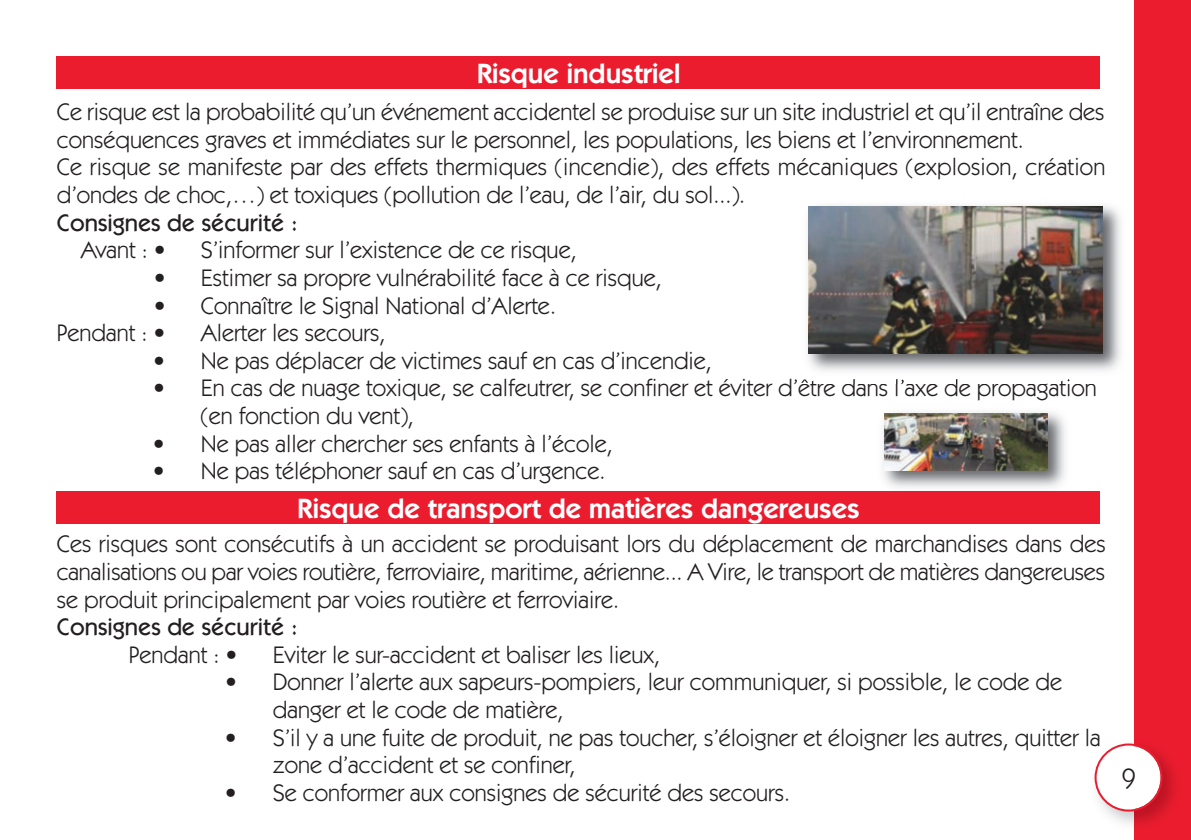
<style>
.page{position:relative;width:1191px;height:840px;background:#fff}
.page>*{position:absolute;margin:0;border:0;box-sizing:border-box;transform-origin:0 0}
.t1{font:600 28px "Itc Kabel";color:#fff}
.t2{font:28px "Itc Kabel";color:#231f20}
.t3{font:24px/27.6px "Itc Kabel";color:#231f20}
.t4{font:500 24px "Itc Kabel";color:#231f20}
</style>
<div class="page">
<div style="left:1134px;top:0;width:57px;height:839px;background:#ea1c2e"></div>
<div style="left:57px;top:57px;width:1043px;height:32px;background:#ea1c2e"></div>
<div style="left:57px;top:491px;width:1043px;height:32px;background:#ea1c2e"></div>
<img style="left:1106px;top:756px;width:69px;height:69px">
<svg style="left:1094px;top:743px;width:68px;height:68px"></svg>
<img style="left:801px;top:205px;width:320px;height:178px">
<img style="left:808px;top:206px;width:294px;height:147px">
<img style="left:883px;top:412px;width:183px;height:76px">
<img style="left:884px;top:413px;width:163px;height:57px">
<p class="t1" style="left:477px;top:63px;width:205px">Risque industriel</p>
<p class="t3" style="left:57px;top:100px;width:1050px">Ce risque est la probabilité qu’un événement accidentel se produise sur un site industriel et qu’il entraîne des conséquences graves et immédiates sur le personnel, les populations, les biens et l’environnement.<br>Ce risque se manifeste par des effets thermiques (incendie), des effets mécaniques (explosion, création d’ondes de choc,…) et toxiques (pollution de l’eau, de l’air, du sol...).</p>
<p class="t4" style="left:57px;top:214px;width:243px">Consignes de sécurité :</p>
<p class="t3" style="left:81px;top:238px;width:87px">Avant : •</p>
<p class="t3" style="left:201px;top:238px;width:377px">S’informer sur l’existence de ce risque,</p>
<p class="t3" style="left:154px;top:265px;width:509px">• Estimer sa propre vulnérabilité face à ce risque,</p>
<p class="t3" style="left:57px;top:293px;width:501px;text-indent:97px">• Connaître le Signal National d’Alerte.<br>Pendant : •</p>
<p class="t3" style="left:201px;top:321px;width:186px">Alerter les secours,</p>
<p class="t3" style="left:153px;top:348px;width:560px">• Ne pas déplacer de victimes sauf en cas d’incendie,</p>
<p class="t3" style="left:201px;top:376px;width:897px;text-indent:-47px">• En cas de nuage toxique, se calfeutrer, se confiner et éviter d’être dans l’axe de propagation (en fonction du vent),</p>
<p class="t3" style="left:153px;top:431px;width:461px">• Ne pas aller chercher ses enfants à l’école,</p>
<p class="t3" style="left:153px;top:459px;width:454px">• Ne pas téléphoner sauf en cas d’urgence.</p>
<p class="t1" style="left:297px;top:498px;width:564px">Risque de transport de matières dangereuses</p>
<p class="t3" style="left:57px;top:532px;width:1050px;text-align:justify">Ces risques sont consécutifs à un accident se produisant lors du déplacement de marchandises dans des canalisations ou par voies routière, ferroviaire, maritime, aérienne... A Vire, le transport de matières dangereuses se produit principalement par voies routière et ferroviaire.</p>
<p class="t4" style="left:57px;top:618px;width:243px">Consignes de sécurité :</p>
<p class="t3" style="left:129px;top:642px;width:110px">Pendant : •</p>
<p class="t3" style="left:273px;top:642px;width:389px">Eviter le sur-accident et baliser les lieux,</p>
<p class="t3" style="left:273px;top:670px;width:790px;text-indent:-47px">• Donner l’alerte aux sapeurs-pompiers, leur communiquer, si possible, le code de danger et le code de matière,</p>
<p class="t3" style="left:273px;top:725px;width:829px;text-indent:-48px">• S’il y a une fuite de produit, ne pas toucher, s’éloigner et éloigner les autres, quitter la zone d’accident et se confiner,</p>
<p class="t3" style="left:225px;top:780px;width:567px">• Se conformer aux consignes de sécurité des secours.</p>
<p class="t2" style="left:1121px;top:767px;width:15px">9</p>
</div>
